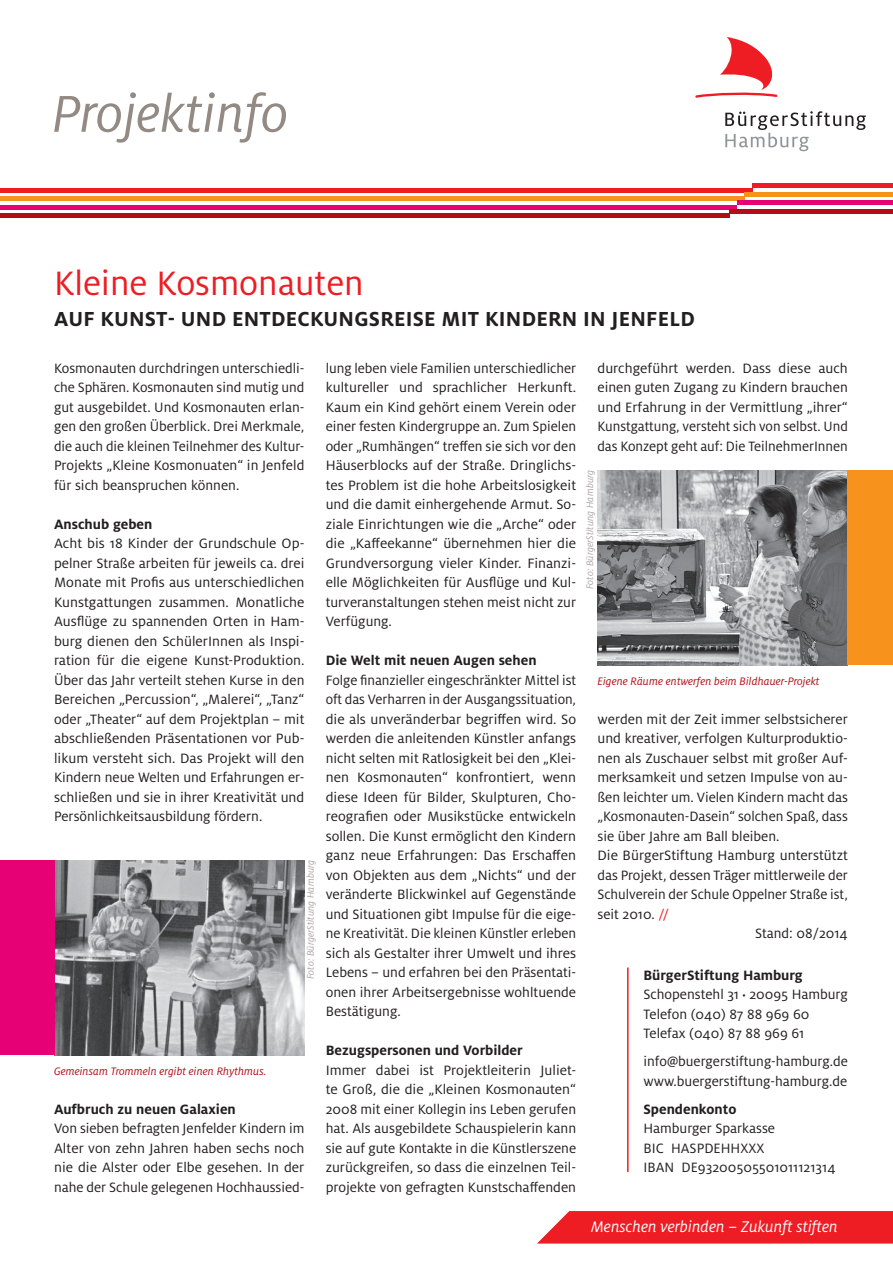
<style>
.page{position:relative;width:893px;height:1263px;background:#fff}
.page>*{position:absolute;margin:0;border:0;box-sizing:border-box;transform-origin:0 0}
.t1{font:italic 57.45px "Milo OT";color:#938a84}
.t2{font:37.5px "Milo OT";color:#ee1d23}
.t3{font:700 22.5px "Milo OT";letter-spacing:.01em;color:#231f20}
.t4{font:italic 17.1px "Milo OT";color:#fff}
.t5{font:15px/19.5px "Milo OT";color:#231f20;text-align:justify}
.t6{font:700 15px "Milo OT";color:#231f20}
.t7{font:italic 12px "Milo OT";letter-spacing:.005em;color:#b00d15}
.t8{font:italic 10.5px "Milo OT";letter-spacing:.005em;color:#ada5a3}
.s1{color:#ee1d23}
.s2{font-weight:700}
.s3{font-size:9px}
</style>
<div class="page">
<hr style="left:0;top:188px;width:752px;height:4px;background:#ee1d23">
<hr style="left:0;top:197px;width:744px;height:4px;background:#f7931d">
<hr style="left:0;top:205px;width:737px;height:4px;background:#e60275">
<div style="left:0;top:213px;width:729px;height:5px;background:#b00d15"></div>
<hr style="left:752px;top:184px;width:140px;height:4px;background:#ee1d23">
<div style="left:744px;top:192px;width:148px;height:5px;background:#f7931d"></div>
<hr style="left:737px;top:201px;width:155px;height:4px;background:#e60275">
<hr style="left:729px;top:209px;width:163px;height:4px;background:#b00d15">
<svg style="left:725px;top:111px;width:140px;height:40px"></svg>
<svg style="left:695px;top:37px;width:82px;height:61px"></svg>
<hr style="left:627px;top:967px;width:1px;height:205px;background:#ee1d23">
<img style="left:54px;top:860px;width:250px;height:195px">
<div style="left:0;top:860px;width:54px;height:195px;background:#e60275"></div>
<img style="left:597px;top:470px;width:250px;height:195px">
<div style="left:847px;top:470px;width:45px;height:195px;background:#f7931d"></div>
<svg style="left:537px;top:1211px;width:355px;height:33px;background:#ef2f35"></svg>
<div style="left:591px;top:1219px;width:247px;height:14px;background:#ee1d23"></div>
<h1 class="t1" style="left:52px;top:92px;width:238px">Projektinfo</h1>
<h2 class="t2" style="left:54px;top:265px;width:311px">Kleine Kosmonauten</h2>
<h3 class="t3" style="left:54px;top:310px;width:642px">AUF KUNST- UND ENTDECKUNGSREISE MIT KINDERN IN JENFELD</h3>
<p class="t5" style="left:54px;top:358px;width:252px">Kosmonauten durchdringen unterschiedli&shy;che Sphären. Kosmonauten sind mutig und gut ausgebildet. Und Kosmonauten erlan&shy;gen den großen Überblick. Drei Merkmale, die auch die kleinen Teilnehmer des Kultur-Projekts „Kleine Kosmonuaten“ in Jenfeld für sich beanspruchen können.</p>
<p class="t6" style="left:54px;top:518px;width:100px">Anschub geben</p>
<p class="t5" style="left:54px;top:534px;width:252px">Acht bis 18 Kinder der Grundschule Op&shy;pelner Straße arbeiten für jeweils ca. drei Monate mit Profis aus unterschiedlichen Kunstgattungen zusammen. Monatliche Ausflüge zu spannenden Orten in Ham&shy;burg dienen den SchülerInnen als Inspi&shy;ration für die eigene Kunst-Produktion.<br>Über das Jahr verteilt stehen Kurse in den Bereichen „Percussion“, „Malerei“, „Tanz“ oder „Theater“ auf dem Projektplan – mit abschließenden Präsentationen vor Pub&shy;likum versteht sich. Das Projekt will den Kindern neue Welten und Erfahrungen er&shy;schließen und sie in ihrer Kreativität und Persönlichkeitsausbildung fördern.</p>
<p class="t7" style="left:54px;top:1066px;width:214px">Gemeinsam Trommeln ergibt einen Rhythmus.</p>
<p class="t8" style="left:306px;top:979px;width:121px;rotate:-90deg">Foto: BürgerStitung Hamburg</p>
<p class="t6" style="left:54px;top:1103px;width:183px">Aufbruch zu neuen Galaxien</p>
<p class="t5" style="left:54px;top:1119px;width:252px">Von sieben befragten Jenfelder Kindern im Alter von zehn Jahren haben sechs noch nie die Alster oder Elbe gesehen. In der nahe der Schule gelegenen Hochhaussied-</p>
<p class="t5" style="left:326px;top:358px;width:252px">lung leben viele Familien unterschiedlicher kultureller und sprachlicher Herkunft.<br>Kaum ein Kind gehört einem Verein oder einer festen Kindergruppe an. Zum Spielen oder „Rumhängen“ treffen sie sich vor den Häuserblocks auf der Straße. Dringlichs&shy;tes Problem ist die hohe Arbeitslosigkeit und die damit einhergehende Armut. So&shy;ziale Einrichtungen wie die „Arche“ oder die „Kaffeekanne“ übernehmen hier die Grundversorgung vieler Kinder. Finanzi&shy;elle Möglichkeiten für Ausflüge und Kul&shy;turveranstaltungen stehen meist nicht zur Verfügung.</p>
<p class="t6" style="left:326px;top:654px;width:212px">Die Welt mit neuen Augen sehen</p>
<p class="t5" style="left:326px;top:670px;width:252px">Folge finanzieller eingeschränkter Mittel ist oft das Verharren in der Ausgangssituation, die als unveränderbar begriffen wird. So werden die anleitenden Künstler anfangs nicht selten mit Ratlosigkeit bei den „Klei&shy;nen Kosmonauten“ konfrontiert, wenn diese Ideen für Bilder, Skulpturen, Cho&shy;reografien oder Musikstücke entwickeln sollen. Die Kunst ermöglicht den Kindern ganz neue Erfahrungen: Das Erschaffen von Objekten aus dem „Nichts“ und der veränderte Blickwinkel auf Gegenstände und Situationen gibt Impulse für die eige&shy;ne Kreativität. Die kleinen Künstler erleben sich als Gestalter ihrer Umwelt und ihres Lebens – und erfahren bei den Präsentati&shy;onen ihrer Arbeitsergebnisse wohltuende Bestätigung.</p>
<p class="t6" style="left:326px;top:1044px;width:199px">Bezugspersonen und Vorbilder</p>
<p class="t5" style="left:326px;top:1060px;width:252px">Immer dabei ist Projektleiterin Juliet&shy;te Groß, die die „Kleinen Kosmonauten“ 2008 mit einer Kollegin ins Leben gerufen hat. Als ausgebildete Schauspielerin kann sie auf gute Kontakte in die Künstlerszene zurückgreifen, so dass die einzelnen Teil&shy;projekte von gefragten Kunstschaffenden</p>
<p class="t5" style="left:597px;top:358px;width:252px">durchgeführt werden. Dass diese auch einen guten Zugang zu Kindern brauchen und Erfahrung in der Vermittlung „ihrer“ Kunstgattung, versteht sich von selbst. Und das Konzept geht auf: Die TeilnehmerInnen</p>
<p class="t8" style="left:586px;top:589px;width:121px;rotate:-90deg">Foto: BürgerStitung Hamburg</p>
<p class="t7" style="left:597px;top:676px;width:224px">Eigene Räume entwerfen beim Bildhauer-Projekt</p>
<p class="t5" style="left:597px;top:709px;width:252px">werden mit der Zeit immer selbstsicherer</p>
<p class="t5" style="left:597px;top:729px;width:252px">und kreativer, verfolgen Kulturproduktio-</p>
<p class="t5" style="left:597px;top:748px;width:252px">nen als Zuschauer selbst mit großer Auf-</p>
<p class="t5" style="left:597px;top:768px;width:252px">merksamkeit und setzen Impulse von au-</p>
<p class="t5" style="left:597px;top:787px;width:252px">ßen leichter um. Vielen Kindern macht das</p>
<p class="t5" style="left:597px;top:807px;width:252px">„Kosmonauten-Dasein“ solchen Spaß, dass</p>
<p class="t5" style="left:597px;top:826px;width:184px">sie über Jahre am Ball bleiben.</p>
<p class="t5" style="left:597px;top:846px;width:252px">Die BürgerStiftung Hamburg unterstützt</p>
<p class="t5" style="left:597px;top:865px;width:252px">das Projekt, dessen Träger mittlerweile der</p>
<p class="t5" style="left:597px;top:885px;width:252px">Schulverein der Schule Oppelner Straße ist,</p>
<p class="t5" style="left:597px;top:904px;width:73px">seit 2010. <span class="s1">//</span></p>
<p class="t5" style="left:755px;top:924px;width:94px">Stand: 08/2014</p>
<p class="t5" style="left:643px;top:965px;width:206px;text-align:left"><span class="s2">BürgerStiftung Hamburg<br></span>Schopenstehl 31 <span class="s3">•</span> 20095 Hamburg<br>Telefon (040) 87 88 969 60<br>Telefax (040) 87 88 969 61</p>
<p class="t5" style="left:643px;top:1052px;width:206px">info@buergerstiftung-hamburg.de www.buergerstiftung-hamburg.de</p>
<p class="t6" style="left:643px;top:1103px;width:94px">Spendenkonto</p>
<p class="t5" style="left:643px;top:1119px;width:194px;text-align:left">Hamburger Sparkasse<br>BIC HASPDEHHXXX<br>IBAN DE93200505501011121314</p>
<p class="t4" style="left:591px;top:1220px;width:248px">Menschen verbinden – Zukunft stiften</p>
</div>
